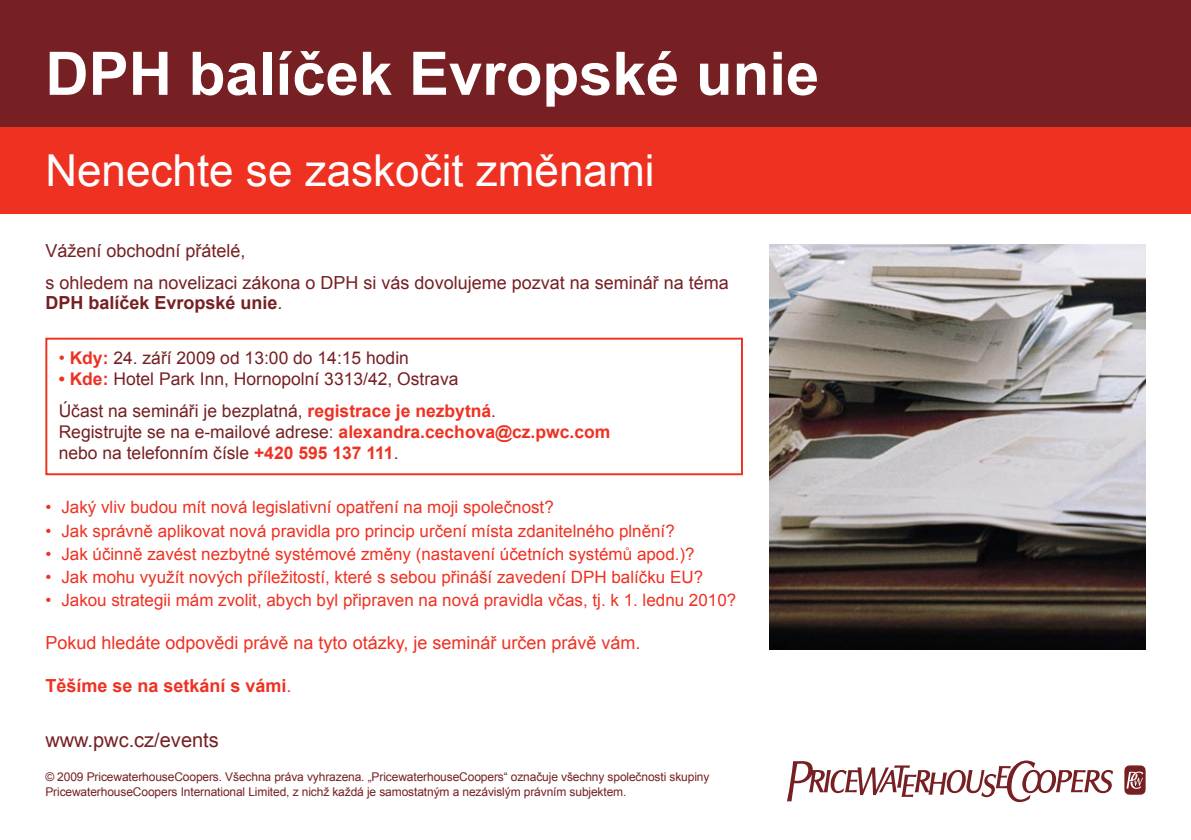
<style>
.page{position:relative;width:1191px;height:840px;background:#fff}
.page>*{position:absolute;margin:0;border:0;box-sizing:border-box;transform-origin:0 0}
.t1{font:700 60px "Arial";color:#fff}
.t2{font:44px "Arial";color:#fff}
.t3{font:20px "Arial";color:#762023}
.text_zaklad{font:18px/20px "Arial";color:#762023}
.text_zaklad-2{font:18px "Arial";color:#ef3122}
.t4{font:700 18px "Arial";color:#ef3122}
.t5{font:17.4px/21px "Arial";color:#762023}
.buletky{font:17px/23.2px "Arial";color:#ef3122;text-align:justify}
.t6{font:12px/14.4px "Arial";letter-spacing:-.01em;color:#762023}
.s1{font-weight:700}
.s2{color:#ef3122}
.s3{font-weight:700;color:#ef3122}
.s4{font-weight:400}
</style>
<div class="page">
<div style="left:0;top:125px;width:1191px;height:89px;background:#ef3122"></div>
<img style="left:769px;top:244px;width:376px;height:405px">
<svg style="left:787px;top:760px;width:326px;height:41px"></svg>
<svg style="left:1124px;top:765px;width:21px;height:29px"></svg>
<div style="left:45px;top:337px;width:698px;height:138px;border:2px solid #ef3122"></div>
<div style="left:0;top:0;width:1191px;height:126px;background:#762023"></div>
<p class="t1" style="left:45px;top:34px;width:775px">DPH balíček Evropské unie</p>
<p class="t2" style="left:45px;top:141px;width:610px">Nenechte se zaskočit změnami</p>
<p class="text_zaklad" style="left:45px;top:241px;width:202px">Vážení obchodní přátelé,</p>
<p class="text_zaklad" style="left:45px;top:272px;width:685px">s ohledem na novelizaci zákona o DPH si vás dovolujeme pozvat na seminář na téma<br><span class="s1">DPH balíček Evropské unie</span>.</p>
<p class="t5" style="left:59px;top:347px;width:352px"><span class="s2">•</span> <span class="s3">Kdy:</span> 24. září 2009 od 13:00 do 14:15 hodin</p>
<p class="t5" style="left:59px;top:368px;width:401px"><span class="s3">• Kde:</span> Hotel Park Inn, Hornopolní 3313/42, Ostrava</p>
<p class="t5" style="left:59px;top:400px;width:553px">Účast na semináři je bezplatná, <span class="s3">registrace je nezbytná</span>.<br>Registrujte se na e-mailové adrese: <span class="s3">alexandra.cechova@cz.pwc.com </span>nebo na telefonním čísle <span class="s3">+420 595 137 111</span>.</p>
<p class="buletky" style="left:61px;top:495px;width:494px">Jaký vliv budou mít nová legislativní opatření na moji společnost?</p>
<p class="buletky" style="left:61px;top:519px;width:615px">Jak správně aplikovat nová pravidla pro princip určení místa zdanitelného plnění?</p>
<p class="buletky" style="left:61px;top:542px;width:635px">Jak účinně zavést nezbytné systémové změny (nastavení účetních systémů apod.)?</p>
<p class="buletky" style="left:61px;top:565px;width:643px">Jak mohu využít nových příležitostí, které s sebou přináší zavedení DPH balíčku EU?</p>
<p class="buletky" style="left:61px;top:588px;width:676px">Jakou strategii mám zvolit, abych byl připraven na nová pravidla včas, tj. k 1. lednu 2010?</p>
<p class="text_zaklad-2" style="left:45px;top:630px;width:596px">Pokud hledáte odpovědi právě na tyto otázky, je seminář určen právě vám.</p>
<p class="buletky" style="left:45px;top:495px;width:7px">• • • • •</p>
<p class="t4" style="left:45px;top:673px;width:248px">Těšíme se na setkání s vámi<span class="s4">.</span></p>
<p class="t3" style="left:45px;top:726px;width:175px">www.pwc.cz/events</p>
<p class="t6" style="left:45px;top:769px;width:665px">© 2009 PricewaterhouseCoopers. Všechna práva vyhrazena. „PricewaterhouseCoopers“ označuje všechny společnosti skupiny<br>PricewaterhouseCoopers International Limited, z nichž každá je samostatným a nezávislým právním subjektem.</p>
</div>
